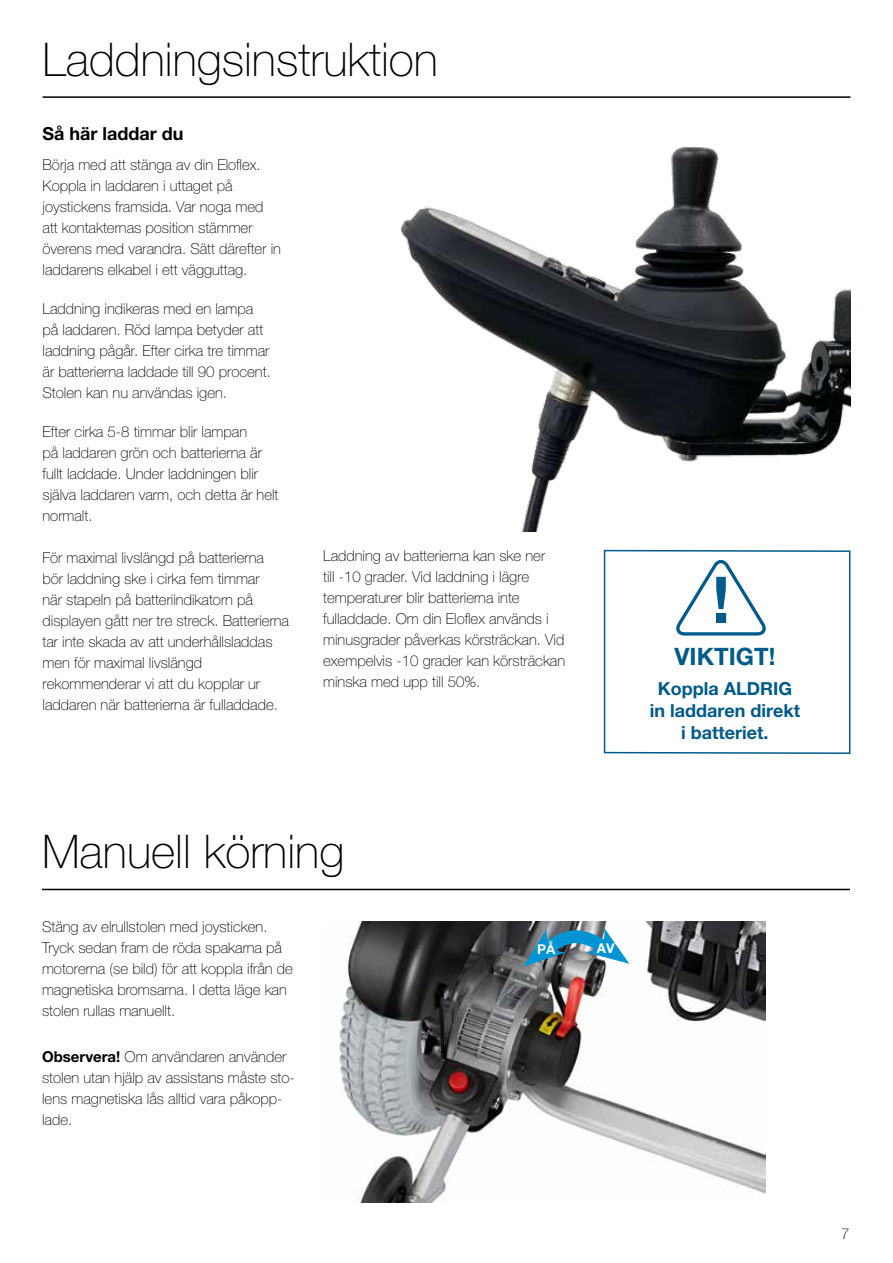
<style>
.page{position:relative;width:893px;height:1263px;background:#fff}
.page>*{position:absolute;margin:0;border:0;box-sizing:border-box;transform-origin:0 0}
.t1{font:100 46.5px "Helvetica Neue LT Pro";color:#000}
.t2{font:700 24px "Helvetica Neue LT Pro";color:#005a8c}
.t3{font:700 18px/21.6px "Helvetica Neue LT Pro";color:#005a8c;text-align:center}
.t4{font:700 18px "Helvetica Neue LT Pro";color:#000}
.t5{font:100 15px/21px "Helvetica Neue LT Pro";color:#000}
.t6{font:700 13.5px "Helvetica Neue LT Pro";color:#fff}
.s1{font-weight:700}
</style>
<div class="page">
<img style="left:400px;top:147px;width:450px;height:384px">
<svg style="left:603px;top:549px;width:248px;height:205px"></svg>
<hr style="left:43px;top:96px;width:807px;height:2px;background:#000">
<svg style="left:671px;top:560px;width:96px;height:77px"></svg>
<hr style="left:42px;top:889px;width:808px;height:1px;background:#000">
<img style="left:339px;top:921px;width:427px;height:281px">
<svg style="left:523px;top:925px;width:106px;height:42px"></svg>
<h1 class="t1" style="left:43px;top:33px;width:397px">Laddningsinstruktion</h1>
<p class="t4" style="left:43px;top:123px;width:143px">Så här laddar du</p>
<p class="t5" style="left:43px;top:154px;width:240px">Börja med att stänga av din Eloflex.<br>Koppla in laddaren i uttaget på joystickens framsida. Var noga med att kontakternas position stämmer överens med varandra. Sätt därefter in laddarens elkabel i ett vägguttag.</p>
<p class="t5" style="left:43px;top:298px;width:230px">Laddning indikeras med en lampa på laddaren. Röd lampa betyder att laddning pågår. Efter cirka tre timmar är batterierna laddade till 90 procent.<br>Stolen kan nu användas igen.</p>
<p class="t5" style="left:43px;top:421px;width:237px">Efter cirka 5-8 timmar blir lampan<br>på laddaren grön och batterierna är fullt laddade. Under laddningen blir själva laddaren varm, och detta är helt normalt.</p>
<p class="t5" style="left:43px;top:547px;width:248px">För maximal livslängd på batterierna<br>bör laddning ske i cirka fem timmar<br>när stapeln på batteriindikatorn på displayen gått ner tre streck. Batterierna tar inte skada av att underhållsladdas men för maximal livslängd rekommenderar vi att du kopplar ur laddaren när batterierna är fulladdade.</p>
<p class="t5" style="left:323px;top:545px;width:244px">Laddning av batterierna kan ske ner<br>till -10 grader. Vid laddning i lägre temperaturer blir batterierna inte fulladdade. Om din Eloflex används i minusgrader påverkas körsträckan. Vid exempelvis -10 grader kan körsträckan minska med upp till 50%.</p>
<h2 class="t2" style="left:674px;top:642px;width:102px">VIKTIGT!</h2>
<p class="t3" style="left:650px;top:678px;width:152px">Koppla ALDRIG in laddaren direkt i batteriet.</p>
<h1 class="t1" style="left:42px;top:825px;width:304px">Manuell körning</h1>
<p class="t5" style="left:42px;top:916px;width:253px">Stäng av elrullstolen med joysticken.<br>Tryck sedan fram de röda spakarna på motorerna (se bild) för att koppla ifrån de magnetiska bromsarna. I detta läge kan stolen rullas manuellt.</p>
<p class="t5" style="left:42px;top:1046px;width:254px"><span class="s1">Observera!</span> Om användaren använder stolen utan hjälp av assistans måste sto&shy;lens magnetiska lås alltid vara påkopp&shy;lade.</p>
<p class="t6" style="left:537px;top:941px;width:20px">PÅ</p>
<p class="t6" style="left:597px;top:940px;width:19px">AV</p>
<p class="t5" style="left:841px;top:1223px;width:10px">7</p>
</div>
